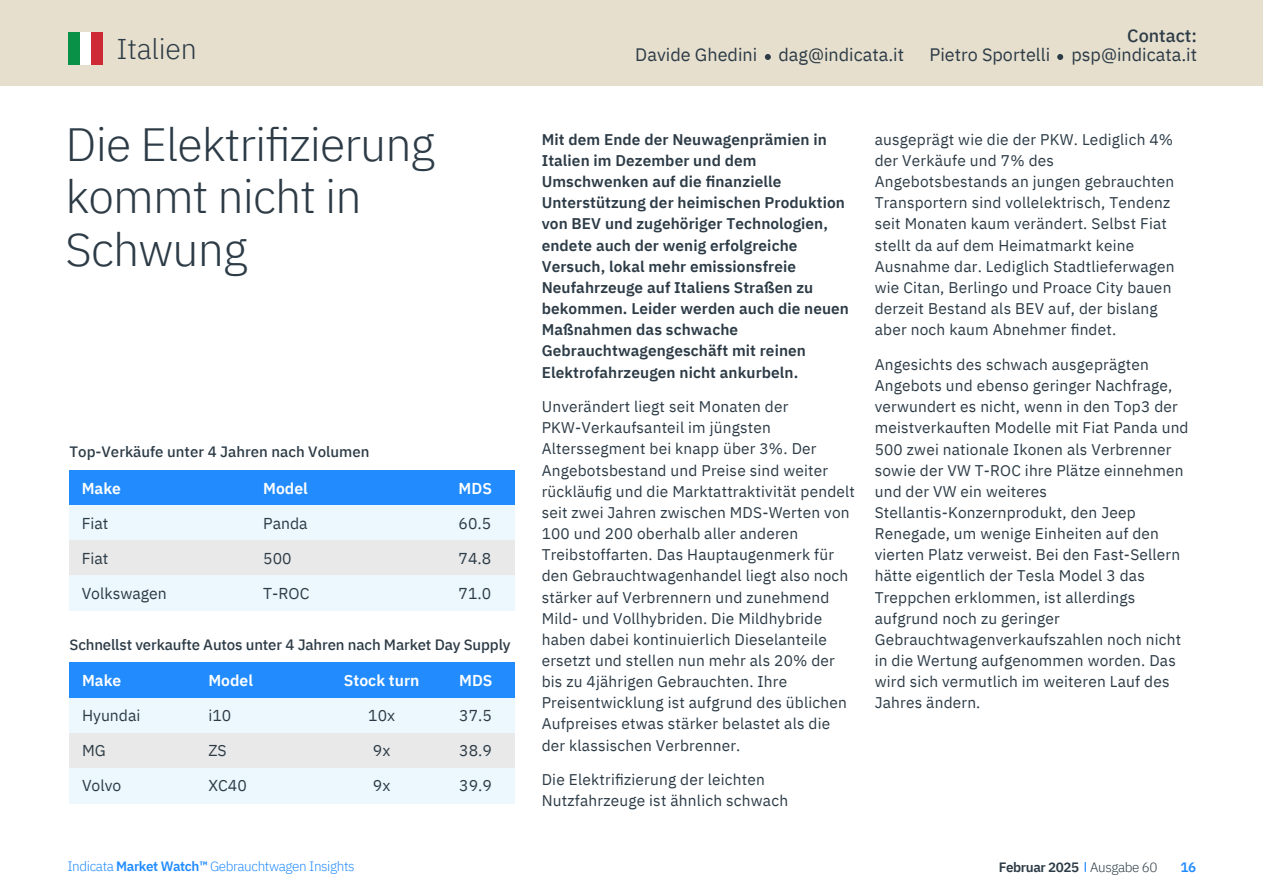
<style>
.page{position:relative;width:1263px;height:893px;background:#fff}
.page>*{position:absolute;margin:0;border:0;box-sizing:border-box;transform-origin:0 0}
.t1{font:300 46.5px/52.5px "IBM Plex Sans";letter-spacing:-.02em;color:#2c3b46}
.t2{font:300 28.5px "IBM Plex Sans";letter-spacing:-.01em;color:#2c3b46}
.t3{font:18px "IBM Plex Sans";color:#2c3b46}
.t4{font:500 18px "IBM Plex Sans";color:#2c3b46}
.t5{font:15.75px "IBM Plex Sans";color:#2c3b46}
.t6{font:600 15.75px "IBM Plex Sans";color:#fff}
.t7{font:15.45px/21.1px "IBM Plex Sans";letter-spacing:.01em;color:#2c3b46}
.t8{font:600 15.45px/21.1px "IBM Plex Sans";letter-spacing:.005em;color:#2c3b46}
.t9{font:500 15px "IBM Plex Sans";letter-spacing:-.01em;color:#2c3b46}
.t10{font:300 13.5px "IBM Plex Sans";letter-spacing:-.03em;color:#228cff}
.t11{font:600 13.5px "IBM Plex Sans";letter-spacing:-.03em;color:#2c3b46}
.t12{font:600 13.5px "IBM Plex Sans";color:#228cff}
.s1{font-weight:600}
.s2{font-weight:300}
</style>
<div class="page">
<div style="left:69px;top:470px;width:446px;height:35px;background:#228cff"></div>
<div style="left:69px;top:505px;width:446px;height:35px;background:#ecf8fe"></div>
<div style="left:69px;top:540px;width:446px;height:36px;background:#e9e9e9"></div>
<div style="left:69px;top:576px;width:446px;height:35px;background:#ecf8fe"></div>
<div style="left:69px;top:663px;width:446px;height:35px;background:#228cff"></div>
<div style="left:69px;top:698px;width:446px;height:35px;background:#ecf8fe"></div>
<div style="left:69px;top:733px;width:446px;height:35px;background:#e9e9e9"></div>
<div style="left:69px;top:768px;width:446px;height:35px;background:#ecf8fe"></div>
<div style="left:0;top:0;width:1263px;height:85px;background:#e6dfcd"></div>
<svg style="left:1057px;top:54px;width:6px;height:6px"></svg>
<svg style="left:765px;top:54px;width:6px;height:6px"></svg>
<div style="left:69px;top:32px;width:11px;height:33px;background:#099147"></div>
<div style="left:80px;top:32px;width:11px;height:33px;background:#fff"></div>
<div style="left:91px;top:32px;width:11px;height:33px;background:#ce2a36"></div>
<h2 class="t2" style="left:117px;top:34px;width:82px">Italien</h2>
<h1 class="t1" style="left:66px;top:114px;width:371px">Die Elektrifizierung kommt nicht in<br>Schwung</h1>
<p class="t9" style="left:70px;top:445px;width:301px">Top-Verk‰ufe unter 4 Jahren nach Volumen</p>
<p class="t6" style="left:82px;top:479px;width:41px">Make</p>
<p class="t5" style="left:82px;top:511px;width:28px">Fiat</p>
<p class="t5" style="left:82px;top:546px;width:28px">Fiat</p>
<p class="t5" style="left:82px;top:581px;width:87px">Volkswagen</p>
<p class="t6" style="left:263px;top:479px;width:46px">Model</p>
<p class="t5" style="left:263px;top:514px;width:46px">Panda</p>
<p class="t5" style="left:263px;top:549px;width:30px">500</p>
<p class="t5" style="left:263px;top:584px;width:48px">T-ROC</p>
<p class="t6" style="left:459px;top:479px;width:35px">MDS</p>
<p class="t5" style="left:459px;top:514px;width:34px">60.5</p>
<p class="t5" style="left:459px;top:549px;width:34px">74.8</p>
<p class="t5" style="left:459px;top:584px;width:34px">71.0</p>
<p class="t9" style="left:70px;top:638px;width:442px">Schnellst verkaufte Autos unter 4 Jahren nach Market Day Supply</p>
<p class="t6" style="left:82px;top:672px;width:41px">Make</p>
<p class="t5" style="left:82px;top:703px;width:60px">Hyundai</p>
<p class="t5" style="left:82px;top:741px;width:25px">MG</p>
<p class="t5" style="left:82px;top:773px;width:41px">Volvo</p>
<p class="t6" style="left:208px;top:672px;width:46px">Model</p>
<p class="t5" style="left:208px;top:706px;width:24px">i10</p>
<p class="t5" style="left:208px;top:741px;width:20px">ZS</p>
<p class="t5" style="left:208px;top:773px;width:40px">XC40</p>
<p class="t6" style="left:344px;top:672px;width:77px">Stock turn</p>
<p class="t5" style="left:368px;top:706px;width:28px">10x</p>
<p class="t5" style="left:373px;top:738px;width:19px">9x</p>
<p class="t5" style="left:373px;top:773px;width:19px">9x</p>
<p class="t6" style="left:459px;top:672px;width:35px">MDS</p>
<p class="t5" style="left:459px;top:706px;width:34px">37.5</p>
<p class="t5" style="left:459px;top:738px;width:34px">38.9</p>
<p class="t5" style="left:459px;top:773px;width:34px">39.9</p>
<p class="t4" style="left:1127px;top:28px;width:71px">Contact:</p>
<p class="t3" style="left:635px;top:44px;width:270px">Davide Ghedini dag@indicata.it</p>
<p class="t3" style="left:929px;top:44px;width:269px">Pietro Sportelli psp@indicata.it</p>
<p class="t8" style="left:542px;top:129px;width:309px">Mit dem Ende der Neuwagenpr‰mien in Italien im Dezember und dem Umschwenken auf die finanzielle Unterst¸tzung der heimischen Produktion von BEV und zugehöriger Technologien, endete auch der wenig erfolgreiche Versuch, lokal mehr emissionsfreie Neufahrzeuge auf Italiens Straflen zu bekommen. Leider werden auch die neuen Maflnahmen das schwache Gebrauchtwagengesch‰ft mit reinen Elektrofahrzeugen nicht ankurbeln.</p>
<p class="t7" style="left:542px;top:396px;width:315px">Unver‰ndert liegt seit Monaten der PKW-Verkaufsanteil im jüngsten Alterssegment bei knapp ¸ber 3%. Der Angebotsbestand und Preise sind weiter rückläufig und die Marktattraktivität pendelt seit zwei Jahren zwischen MDS-Werten von 100 und 200 oberhalb aller anderen Treibstoffarten. Das Hauptaugenmerk f¸r den Gebrauchtwagenhandel liegt also noch stärker auf Verbrennern und zunehmend Mild- und Vollhybriden. Die Mildhybride haben dabei kontinuierlich Dieselanteile ersetzt und stellen nun mehr als 20% der bis zu 4j‰hrigen Gebrauchten. Ihre Preisentwicklung ist aufgrund des ¸blichen Aufpreises etwas st‰rker belastet als die der klassischen Verbrenner.</p>
<p class="t7" style="left:542px;top:768px;width:248px">Die Elektrifizierung der leichten<br>Nutzfahrzeuge ist ‰hnlich schwach</p>
<p class="t7" style="left:875px;top:129px;width:301px">ausgepr‰gt wie die der PKW. Lediglich 4% der Verkäufe und 7% des Angebotsbestands an jungen gebrauchten Transportern sind vollelektrisch, Tendenz seit Monaten kaum verändert. Selbst Fiat stellt da auf dem Heimatmarkt keine Ausnahme dar. Lediglich Stadtlieferwagen wie Citan, Berlingo und Proace City bauen derzeit Bestand als BEV auf, der bislang aber noch kaum Abnehmer findet.</p>
<p class="t7" style="left:875px;top:354px;width:315px">Angesichts des schwach ausgepr‰gten Angebots und ebenso geringer Nachfrage, verwundert es nicht, wenn in den Top3 der meistverkauften Modelle mit Fiat Panda und 500 zwei nationale Ikonen als Verbrenner sowie der VW T-ROC ihre Plätze einnehmen und der VW ein weiteres Stellantis-Konzernprodukt, den Jeep Renegade, um wenige Einheiten auf den vierten Platz verweist. Bei den Fast-Sellern h‰tte eigentlich der Tesla Model 3 das Treppchen erklommen, ist allerdings aufgrund noch zu geringer Gebrauchtwagenverkaufszahlen noch nicht in die Wertung aufgenommen worden. Das wird sich vermutlich im weiteren Lauf des Jahres ‰ndern.</p>
<p class="t10" style="left:67px;top:859px;width:289px">Indicata <span class="s1">Market Watchô</span> Gebrauchtwagen Insights</p>
<p class="t11" style="left:999px;top:859px;width:160px">Februar 2025 <span class="s2">Ausgabe 60</span></p>
<p class="t12" style="left:1180px;top:860px;width:17px">16</p>
</div>
